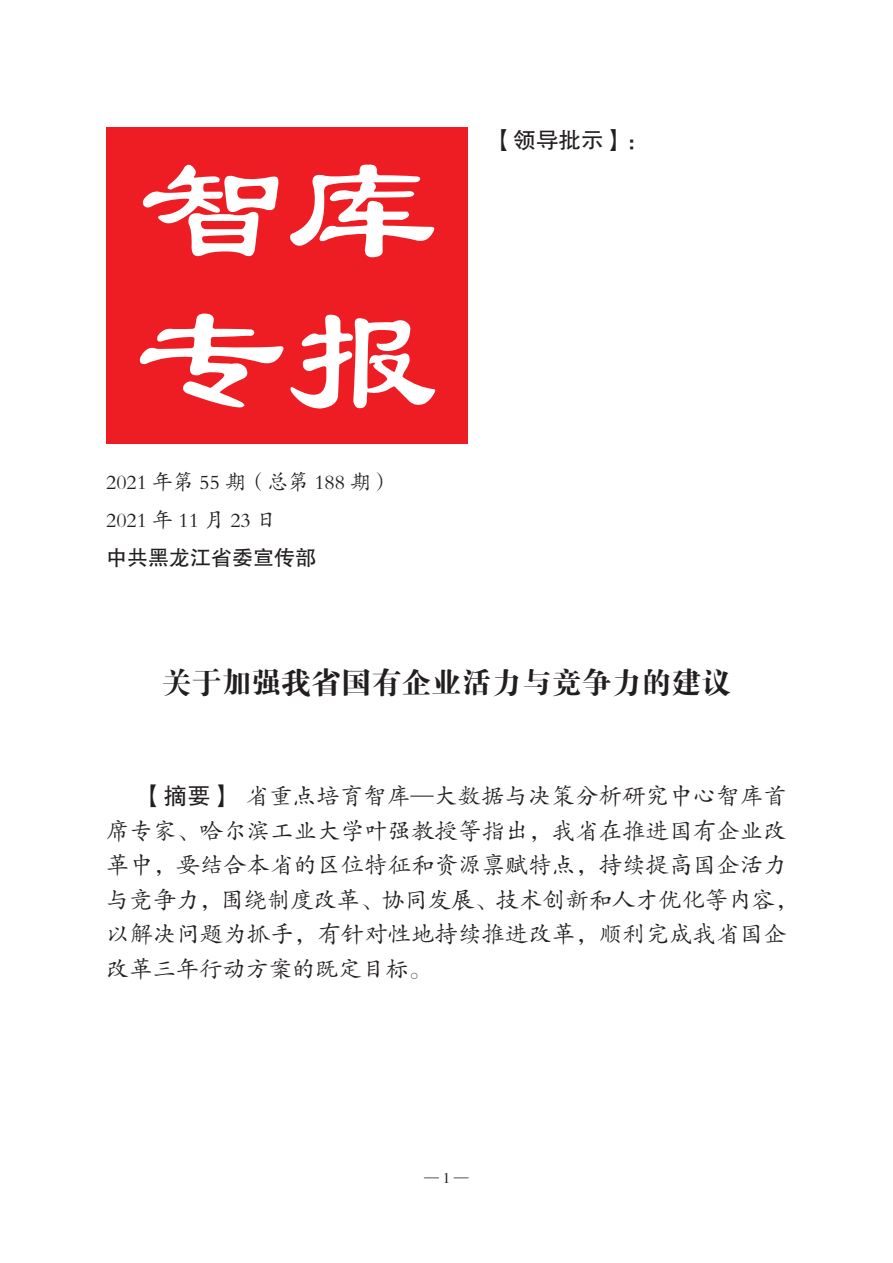
<style>
.page{position:relative;width:893px;height:1263px;background:#fff}
.page>*{position:absolute;margin:0;border:0;box-sizing:border-box;transform-origin:0 0}
.t1{font:150px/150px "FZLSK GBK1 0";color:#fff}
.t2{font:30px "FZDBSK GBK1 0";color:#231f20}
.t3{font:23.25px/34.5px "FZKTK GBK1 0";letter-spacing:.01em;color:#231f20}
.t4{font:22.5px "FZHTK GBK1 0";color:#231f20}
.t5{font:21px/38.2px "FZKTK GBK1 0";color:#231f20}
.t6{font:21px "FZHTK GBK1 0";color:#231f20}
.t7{font:15px "FZSSK GBK1 0";color:#231f20}
.s1{font-family:"FZHTK GBK1 0"}
</style>
<div class="page">
<div style="left:106px;top:128px;width:362px;height:316px;background:#ee1d23"></div>
<h1 class="t1" style="left:136px;top:140px;width:301px">智库专报</h1>
<p class="t5" style="left:106px;top:463px;width:287px">2021 年第 55 期（总第 188 期）<br>2021 年 11 月 23 日</p>
<p class="t6" style="left:106px;top:546px;width:211px">中共黑龙江省委宣传部</p>
<p class="t4" style="left:491px;top:128px;width:159px">【领导批示】：</p>
<p class="t2" style="left:161px;top:667px;width:572px">关于加强我省国有企业活力与竞争力的建议</p>
<p class="t3" style="left:106px;top:779px;width:693px;text-indent:34px"><span class="s1">【摘要】</span> 省重点培育智库—大数据与决策分析研究中心智库首席专家、哈尔滨工业大学叶强教授等指出，我省在推进国有企业改革中，要结合本省的区位特征和资源禀赋特点，持续提高国企活力与竞争力，围绕制度改革、协同发展、技术创新和人才优化等内容，以解决问题为抓手，有针对性地持续推进改革，顺利完成我省国企改革三年行动方案的既定目标。</p>
<p class="t7" style="left:424px;top:1170px;width:46px">— 1 —</p>
</div>
